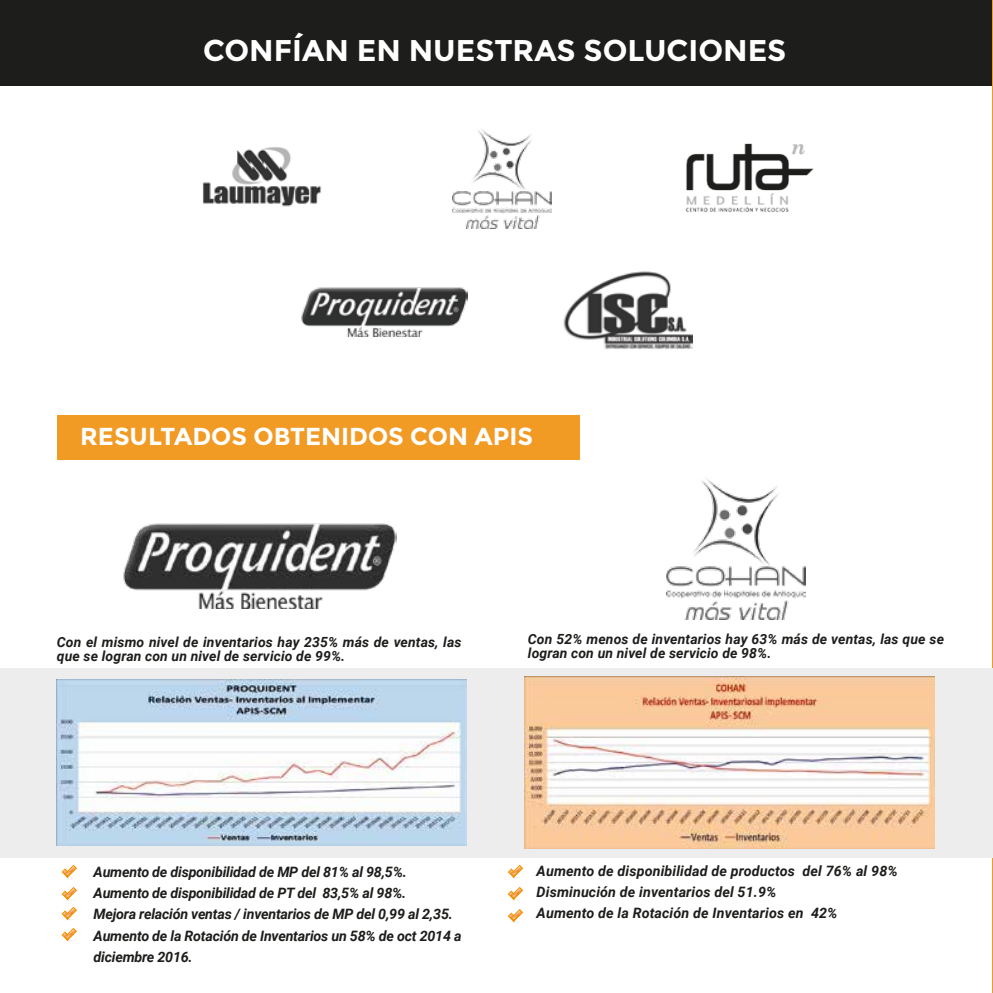
<style>
.page{position:relative;width:993px;height:993px;background:#fff}
.page>*{position:absolute;margin:0;border:0;box-sizing:border-box;transform-origin:0 0}
.t1{font:700 29.93px "Montserrat";color:#fff}
.t2{font:700 24.5px "Montserrat";color:#fff}
.t3{font:italic 700 14.35px/21.2px "Roboto";letter-spacing:-.015em;color:#1d1d1b}
.t4{font:italic 700 14.35px/21.2px "Roboto";letter-spacing:.01em;color:#1d1d1b}
.t5{font:italic 700 14px/14px "Roboto";letter-spacing:.01em;color:#1d1d1b}
</style>
<div class="page">
<div style="left:57px;top:415px;width:522px;height:45px;background:#f19a24"></div>
<div style="left:0;top:0;width:992px;height:86px;background:#1d1d1b"></div>
<hr style="left:992px;top:0;width:1px;height:992px;background:#f19a24">
<img style="left:123px;top:523px;width:273px;height:85px">
<img style="left:563px;top:271px;width:129px;height:79px">
<img style="left:301px;top:287px;width:166px;height:49px">
<img style="left:452px;top:129px;width:99px;height:99px">
<img style="left:203px;top:147px;width:118px;height:60px">
<img style="left:685px;top:143px;width:129px;height:70px">
<div style="left:0;top:668px;width:992px;height:189px;background:#ededed"></div>
<svg style="left:507px;top:864px;width:17px;height:59px"></svg>
<svg style="left:61px;top:864px;width:16px;height:78px"></svg>
<img style="left:57px;top:679px;width:409px;height:166px">
<img style="left:666px;top:479px;width:139px;height:140px">
<img style="left:524px;top:676px;width:409px;height:172px">
<h1 class="t1" style="left:203px;top:32px;width:584px">CONFÍAN EN NUESTRAS SOLUCIONES</h1>
<h2 class="t2" style="left:80px;top:421px;width:454px">RESULTADOS OBTENIDOS CON APIS</h2>
<p class="t5" style="left:57px;top:634px;width:406px">Con el mismo nivel de inventarios hay 235% más de ventas, las que se logran con un nivel de servicio de 99%.</p>
<p class="t5" style="left:527px;top:631px;width:417px">Con 52% menos de inventarios hay 63% más de ventas, las que se logran con un nivel de servicio de 98%.</p>
<p class="t3" style="left:94px;top:860px;width:369px">Aumento de disponibilidad de MP del 81% al 98,5%.<br>Aumento de disponibilidad de PT del 83,5% al 98%.<br>Mejora relación ventas / inventarios de MP del 0,99 al 2,35.<br>Aumento de la Rotación de Inventarios un 58% de oct 2014 a diciembre 2016.</p>
<p class="t4" style="left:536px;top:859px;width:362px">Aumento de disponibilidad de productos del 76% al 98%<br>Disminución de inventarios del 51.9%<br>Aumento de la Rotación de Inventarios en 42%</p>
</div>
